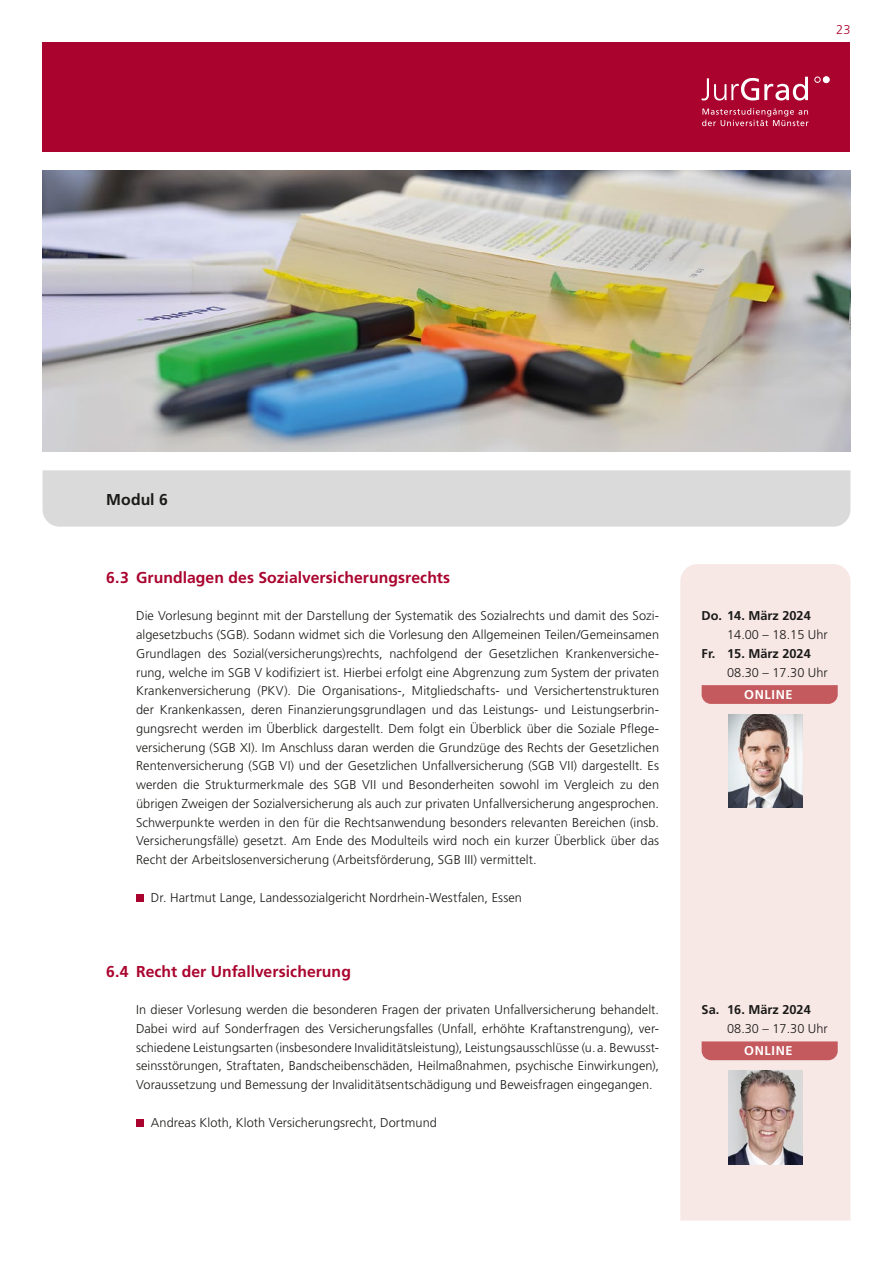
<style>
.page{position:relative;width:893px;height:1263px;background:#fff}
.page>*{position:absolute;margin:0;border:0;box-sizing:border-box;transform-origin:0 0}
.t1{font:700 15.75px "Frutiger LT";letter-spacing:.005em;color:#aa042e}
.t2{font:700 15.75px "Frutiger LT";letter-spacing:.005em;color:#1a1a18}
.t3{font:300 12.75px/18.8px "Frutiger LT";letter-spacing:.005em;color:#1a1a18;text-align:justify}
.t4{font:700 12.75px "Frutiger LT";color:#1a1a18}
.t5{font:700 12.75px "Frutiger LT";letter-spacing:.05em;color:#fff}
.t6{font:300 12.75px "Frutiger LT";color:#aa042e}
</style>
<div class="page">
<div style="left:680px;top:564px;width:170px;height:656px;background:#f7e7e5"></div>
<div style="left:43px;top:43px;width:807px;height:109px;background:#aa042e"></div>
<svg style="left:702px;top:77px;width:106px;height:23px"></svg>
<div style="left:814px;top:77px;width:7px;height:6px;border:1px solid #fff;border-radius:50%"></div>
<svg style="left:823px;top:77px;width:6px;height:6px"></svg>
<svg style="left:702px;top:108px;width:106px;height:18px"></svg>
<div style="left:43px;top:470px;width:807px;height:57px;background:#dadada"></div>
<div style="left:136px;top:895px;width:7px;height:7px;background:#aa042e"></div>
<div style="left:136px;top:1120px;width:7px;height:7px;background:#aa042e"></div>
<img style="left:728px;top:714px;width:75px;height:94px">
<img style="left:43px;top:170px;width:807px;height:282px">
<img style="left:728px;top:1070px;width:75px;height:94px">
<svg style="left:702px;top:685px;width:136px;height:19px;background:#c55d61"></svg>
<svg style="left:702px;top:1041px;width:136px;height:19px;background:#c55f63"></svg>
<p class="t6" style="left:836px;top:23px;width:16px">23</p>
<p class="t2" style="left:106px;top:490px;width:63px">Modul 6</p>
<p class="t1" style="left:106px;top:568px;width:345px">6.3 Grundlagen des Sozialversicherungsrechts</p>
<p class="t3" style="left:136px;top:607px;width:525px">Die Vorlesung beginnt mit der Darstellung der Systematik des Sozialrechts und damit des Sozi&shy;algesetzbuchs (SGB). Sodann widmet sich die Vorlesung den Allgemeinen Teilen/Gemeinsamen Grundlagen des Sozial(versicherungs)rechts, nachfolgend der Gesetzlichen Krankenversiche&shy;rung, welche im SGB V kodifiziert ist. Hierbei erfolgt eine Abgrenzung zum System der privaten Krankenversicherung (PKV). Die Organisations-, Mitgliedschafts- und Versichertenstrukturen der Krankenkassen, deren Finanzierungsgrundlagen und das Leistungs- und Leistungserbrin&shy;gungsrecht werden im Überblick dargestellt. Dem folgt ein Überblick über die Soziale Pflege&shy;versicherung (SGB XI). Im Anschluss daran werden die Grundzüge des Rechts der Gesetzlichen Rentenversicherung (SGB VI) und der Gesetzlichen Unfallversicherung (SGB VII) dargestellt. Es werden die Strukturmerkmale des SGB VII und Besonderheiten sowohl im Vergleich zu den übrigen Zweigen der Sozialversicherung als auch zur privaten Unfallversicherung angesprochen.<br>Schwerpunkte werden in den für die Rechtsanwendung besonders relevanten Bereichen (insb.<br>Versicherungsfälle) gesetzt. Am Ende des Modulteils wird noch ein kurzer Überblick über das Recht der Arbeitslosenversicherung (Arbeitsförderung, SGB III) vermittelt.</p>
<p class="t3" style="left:151px;top:888px;width:373px">Dr. Hartmut Lange, Landessozialgericht Nordrhein-Westfalen, Essen</p>
<p class="t1" style="left:106px;top:962px;width:246px">6.4 Recht der Unfallversicherung</p>
<p class="t3" style="left:136px;top:1000px;width:525px">In dieser Vorlesung werden die besonderen Fragen der privaten Unfallversicherung behandelt.<br>Dabei wird auf Sonderfragen des Versicherungsfalles (Unfall, erhöhte Kraftanstrengung), ver&shy;schiedene Leistungsarten (insbesondere Invaliditätsleistung), Leistungsausschlüsse (u.a. Bewusst&shy;seinsstörungen, Straftaten, Bandscheibenschäden, Heilmaßnahmen, psychische Einwirkungen), Voraussetzung und Bemessung der Invaliditätsentschädigung und Beweisfragen eingegangen.</p>
<p class="t3" style="left:151px;top:1113px;width:287px">Andreas Kloth, Kloth Versicherungsrecht, Dortmund</p>
<p class="t4" style="left:702px;top:608px;width:111px">Do. 14. März 2024</p>
<p class="t3" style="left:727px;top:625px;width:102px">14.00 – 18.15 Uhr</p>
<p class="t4" style="left:702px;top:646px;width:111px">Fr. 15. März 2024</p>
<p class="t3" style="left:727px;top:663px;width:102px">08.30 – 17.30 Uhr</p>
<p class="t5" style="left:744px;top:687px;width:50px">ONLINE</p>
<p class="t4" style="left:702px;top:1002px;width:111px">Sa. 16. März 2024</p>
<p class="t3" style="left:727px;top:1019px;width:102px">08.30 – 17.30 Uhr</p>
<p class="t5" style="left:744px;top:1043px;width:50px">ONLINE</p>
</div>
